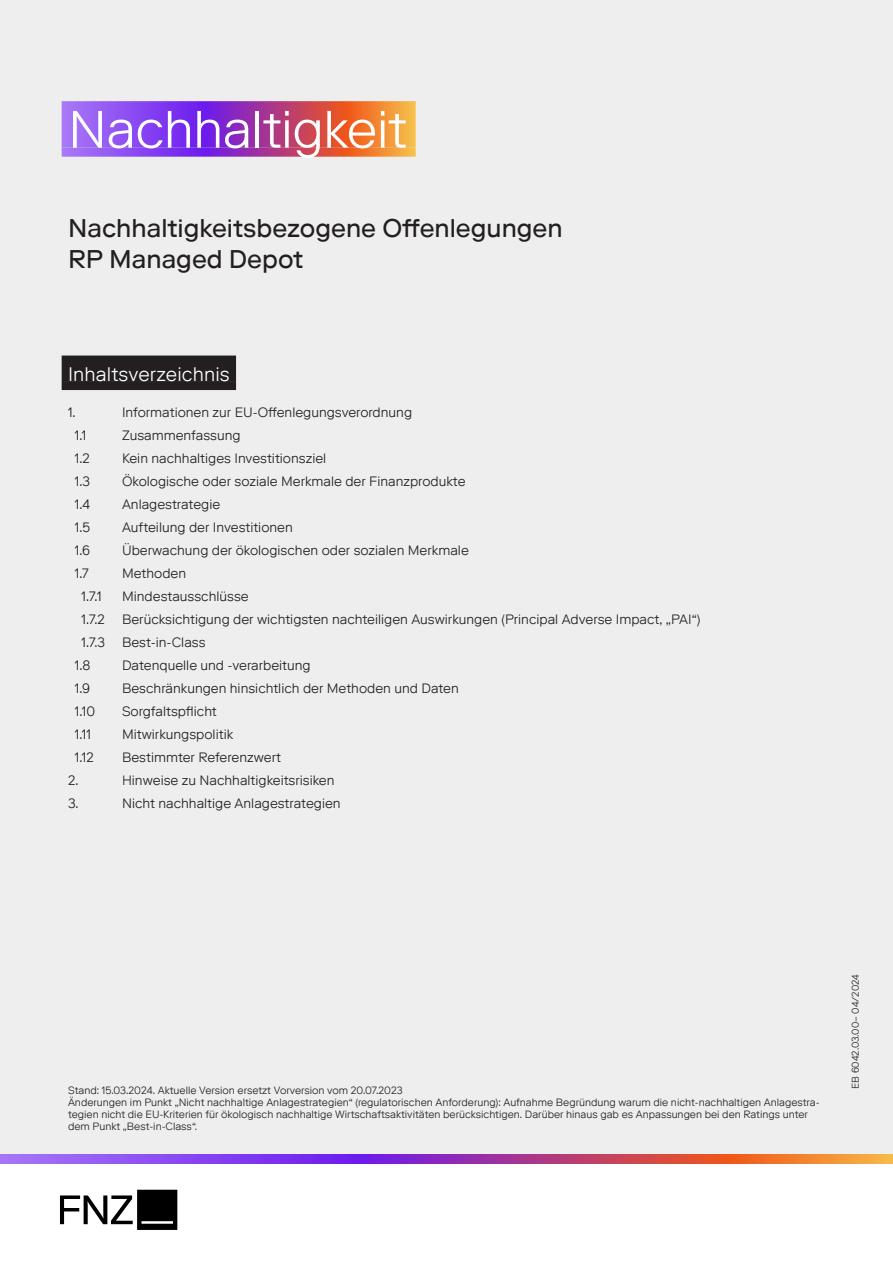
<style>
.page{position:relative;width:893px;height:1263px;background:#fff}
.page>*{position:absolute;margin:0;border:0;box-sizing:border-box;transform-origin:0 0}
.FNZ_Titel_Light_35_weiß_mit_Balken_bunt{font:300 52.5px "Riforma LLTT";letter-spacing:-.01em;color:#fff}
.FNZ_Subline_Regular_17_20_5{font:25.5px "Riforma LLTT";color:#231f20}
.FNZ_Subline_Light_13_15_5_weiß_mit_Balke{font:300 19.5px "Riforma LLTT";letter-spacing:.005em;color:#fff}
.t1{font:300 13.5px "Riforma LLTT";color:#231f20}
.Headline_Seite_1{font:300 10.5px/12px "Riforma LLTT";color:#231f20}
.FNZ_Marginalie_Light_6_5_8_5{font:300 9.75px "Riforma LLTT";color:#231f20}
</style>
<div class="page">
<div style="left:0;top:0;width:893px;height:1154px;background:#edeeed"></div>
<svg style="left:0;top:1154px;width:893px;height:10px;background:#ac4da0"></svg>
<svg style="left:60px;top:1190px;width:117px;height:40px"></svg>
<svg style="left:62px;top:101px;width:354px;height:47px;background:#ad51a1"></svg>
<svg style="left:62px;top:148px;width:354px;height:9px;background:#af55a3"></svg>
<div style="left:62px;top:356px;width:174px;height:25px;background:#231f20"></div>
<div style="left:62px;top:381px;width:174px;height:9px;background:#231f20"></div>
<p class="FNZ_Titel_Light_35_weiß_mit_Balken_bunt" style="left:68px;top:96px;width:341px">Nachhaltigkeit</p>
<p class="FNZ_Subline_Regular_17_20_5" style="left:68px;top:212px;width:496px">Nachhaltigkeitsbezogene Offenlegungen</p>
<p class="FNZ_Subline_Regular_17_20_5" style="left:68px;top:242px;width:237px">RP Managed Depot</p>
<p class="FNZ_Subline_Light_13_15_5_weiß_mit_Balke" style="left:68px;top:362px;width:163px">Inhaltsverzeichnis</p>
<p class="t1" style="left:68px;top:404px;width:9px">1.</p>
<p class="t1" style="left:122px;top:404px;width:292px">Informationen zur EU-Offenlegungsverordnung</p>
<p class="t1" style="left:75px;top:427px;width:13px">1.1</p>
<p class="t1" style="left:122px;top:427px;width:120px">Zusammenfassung</p>
<p class="t1" style="left:75px;top:450px;width:16px">1.2</p>
<p class="t1" style="left:122px;top:450px;width:206px">Kein nachhaltiges Investitionsziel</p>
<p class="t1" style="left:75px;top:473px;width:17px">1.3</p>
<p class="t1" style="left:122px;top:473px;width:345px">Ökologische oder soziale Merkmale der Finanzprodukte</p>
<p class="t1" style="left:75px;top:496px;width:17px">1.4</p>
<p class="t1" style="left:122px;top:496px;width:100px">Anlagestrategie</p>
<p class="t1" style="left:75px;top:519px;width:17px">1.5</p>
<p class="t1" style="left:122px;top:519px;width:172px">Aufteilung der Investitionen</p>
<p class="t1" style="left:75px;top:542px;width:17px">1.6</p>
<p class="t1" style="left:122px;top:542px;width:348px">Überwachung der ökologischen oder sozialen Merkmale</p>
<p class="t1" style="left:75px;top:565px;width:15px">1.7</p>
<p class="t1" style="left:122px;top:565px;width:66px">Methoden</p>
<p class="t1" style="left:82px;top:588px;width:22px">1.7.1</p>
<p class="t1" style="left:122px;top:588px;width:128px">Mindestausschlüsse</p>
<p class="t1" style="left:82px;top:611px;width:25px">1.7.2</p>
<p class="t1" style="left:122px;top:611px;width:580px">Berücksichtigung der wichtigsten nachteiligen Auswirkungen (Principal Adverse Impact, „PAI“)</p>
<p class="t1" style="left:82px;top:634px;width:125px">1.7.3 Best-in-Class</p>
<p class="t1" style="left:75px;top:657px;width:17px">1.8</p>
<p class="t1" style="left:122px;top:657px;width:190px">Datenquelle und -verarbeitung</p>
<p class="t1" style="left:75px;top:680px;width:17px">1.9</p>
<p class="t1" style="left:122px;top:680px;width:338px">Beschränkungen hinsichtlich der Methoden und Daten</p>
<p class="t1" style="left:75px;top:703px;width:22px">1.10</p>
<p class="t1" style="left:122px;top:703px;width:96px">Sorgfaltspflicht</p>
<p class="t1" style="left:75px;top:726px;width:18px">1.11</p>
<p class="t1" style="left:122px;top:726px;width:113px">Mitwirkungspolitik</p>
<p class="t1" style="left:75px;top:749px;width:21px">1.12</p>
<p class="t1" style="left:122px;top:749px;width:160px">Bestimmter Referenzwert</p>
<p class="t1" style="left:68px;top:772px;width:12px">2.</p>
<p class="t1" style="left:122px;top:772px;width:214px">Hinweise zu Nachhaltigkeitsrisiken</p>
<p class="t1" style="left:68px;top:795px;width:12px">3.</p>
<p class="t1" style="left:122px;top:795px;width:220px">Nicht nachhaltige Anlagestrategien</p>
<p class="Headline_Seite_1" style="left:68px;top:1084px;width:753px">Stand: 15.03.2024. Aktuelle Version ersetzt Vorversion vom 20.07.2023<br>Änderungen im Punkt „Nicht nachhaltige Anlagestrategien“ (regulatorischen Anforderung): Aufnahme Begründung warum die nicht-nachhaltigen Anlagestra&shy;tegien nicht die EU-Kriterien für ökologisch nachhaltige Wirtschaftsaktivitäten berücksichtigen. Darüber hinaus gab es Anpassungen bei den Ratings unter dem Punkt „Best-in-Class“.</p>
<p class="FNZ_Marginalie_Light_6_5_8_5" style="left:849px;top:1089px;width:116px;rotate:-90deg">EB 6042.03.00– 04/2024</p>
</div>
